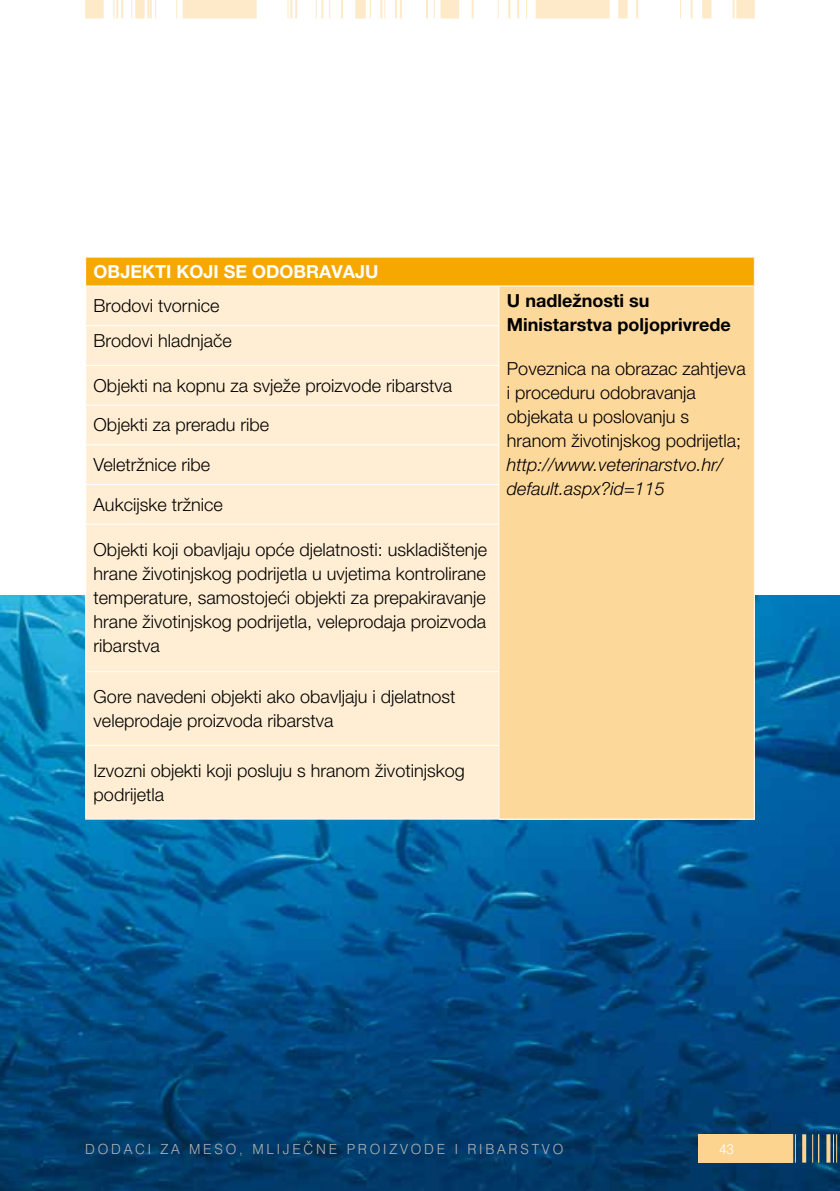
<style>
.page{position:relative;width:840px;height:1191px;background:#fff}
.page>*{position:absolute;margin:0;border:0;box-sizing:border-box;transform-origin:0 0}
.t1{font:300 18px/24px "Helvetica Neue LT Pro";color:#000}
.t2{font:italic 300 18px/24px "Helvetica Neue LT Pro";color:#000}
.t3{font:700 18px/24px "Helvetica Neue LT Pro";color:#000}
.t4{font:700 18px "Helvetica Neue LT Pro";color:#fff}
.t5{font:14px "HR Swiss 721 Light BT";letter-spacing:.2em;color:#b1b3b4}
.t6{font:14px "HR Swiss 721 Light BT";color:#fff}
</style>
<div class="page">
<img style="left:0;top:595px;width:839px;height:596px">
<div style="left:86px;top:257px;width:668px;height:29px;background:#f7a800"></div>
<div style="left:86px;top:286px;width:412px;height:532px;background:#ffeed4"></div>
<div style="left:498px;top:286px;width:256px;height:533px;background:#fdd89b"></div>
<hr style="left:85px;top:257px;width:413px;height:1px;background:#fff">
<hr style="left:498px;top:257px;width:256px;height:1px;background:#fff">
<svg style="left:753px;top:258px;width:1px;height:27px"></svg>
<hr style="left:85px;top:285px;width:413px;height:1px;background:#fff">
<hr style="left:498px;top:285px;width:256px;height:1px;background:#fff">
<hr style="left:498px;top:286px;width:1px;height:39px;background:#fff">
<hr style="left:753px;top:286px;width:1px;height:40px;background:#fff">
<hr style="left:753px;top:326px;width:1px;height:39px;background:#fff">
<hr style="left:753px;top:365px;width:1px;height:40px;background:#fff">
<hr style="left:753px;top:405px;width:1px;height:40px;background:#fff">
<hr style="left:753px;top:445px;width:1px;height:39px;background:#fff">
<hr style="left:753px;top:484px;width:1px;height:40px;background:#fff">
<hr style="left:753px;top:524px;width:1px;height:147px;background:#fff">
<hr style="left:753px;top:671px;width:1px;height:74px;background:#fff">
<hr style="left:753px;top:745px;width:1px;height:73px;background:#fff">
<hr style="left:498px;top:818px;width:256px;height:1px;background:#fff">
<hr style="left:85px;top:325px;width:414px;height:1px;background:#fff">
<hr style="left:498px;top:326px;width:1px;height:39px;background:#fff">
<hr style="left:85px;top:365px;width:414px;height:1px;background:#fff">
<hr style="left:498px;top:366px;width:1px;height:38px;background:#fff">
<hr style="left:85px;top:404px;width:414px;height:1px;background:#fff">
<hr style="left:498px;top:405px;width:1px;height:39px;background:#fff">
<hr style="left:85px;top:444px;width:414px;height:1px;background:#fff">
<hr style="left:498px;top:445px;width:1px;height:39px;background:#fff">
<hr style="left:85px;top:484px;width:414px;height:1px;background:#fff">
<hr style="left:498px;top:485px;width:1px;height:38px;background:#fff">
<hr style="left:85px;top:523px;width:414px;height:1px;background:#fff">
<hr style="left:85px;top:524px;width:1px;height:147px;background:#fff">
<hr style="left:498px;top:524px;width:1px;height:147px;background:#fff">
<hr style="left:85px;top:671px;width:414px;height:1px;background:#fff">
<hr style="left:85px;top:672px;width:1px;height:73px;background:#fff">
<hr style="left:498px;top:672px;width:1px;height:73px;background:#fff">
<hr style="left:85px;top:745px;width:414px;height:1px;background:#fff">
<hr style="left:85px;top:746px;width:1px;height:72px;background:#fff">
<hr style="left:498px;top:746px;width:1px;height:72px;background:#fff">
<hr style="left:85px;top:818px;width:413px;height:1px;background:#fff">
<div style="left:697px;top:1134px;width:95px;height:28px;background:#fdd48f"></div>
<svg style="left:801px;top:1134px;width:4px;height:28px"></svg>
<svg style="left:826px;top:1134px;width:4px;height:28px"></svg>
<svg style="left:792px;top:1134px;width:3px;height:28px"></svg>
<svg style="left:832px;top:1134px;width:4px;height:28px"></svg>
<svg style="left:811px;top:1134px;width:7px;height:28px"></svg>
<div style="left:736px;top:0;width:18px;height:18px;background:#feeac9"></div>
<div style="left:535px;top:0;width:74px;height:18px;background:#feeac9"></div>
<div style="left:182px;top:0;width:74px;height:18px;background:#feeac9"></div>
<div style="left:440px;top:0;width:19px;height:18px;background:#feeac9"></div>
<div style="left:85px;top:0;width:19px;height:18px;background:#feeac9"></div>
<div style="left:355px;top:0;width:9px;height:18px;background:#fef0d8"></div>
<div style="left:701px;top:0;width:10px;height:18px;background:#feeac9"></div>
<div style="left:135px;top:0;width:9px;height:18px;background:#feeac9"></div>
<div style="left:356px;top:0;width:9px;height:18px;background:#feeac9"></div>
<div style="left:618px;top:0;width:9px;height:18px;background:#feeac9"></div>
<svg style="left:497px;top:0;width:1px;height:18px"></svg>
<svg style="left:329px;top:0;width:1px;height:18px"></svg>
<svg style="left:131px;top:0;width:1px;height:18px"></svg>
<svg style="left:176px;top:0;width:1px;height:18px"></svg>
<svg style="left:341px;top:0;width:2px;height:18px"></svg>
<svg style="left:426px;top:0;width:8px;height:18px"></svg>
<svg style="left:315px;top:0;width:8px;height:18px"></svg>
<svg style="left:144px;top:0;width:12px;height:18px"></svg>
<svg style="left:471px;top:0;width:2px;height:18px"></svg>
<svg style="left:517px;top:0;width:2px;height:18px"></svg>
<svg style="left:636px;top:0;width:1px;height:18px"></svg>
<svg style="left:690px;top:0;width:2px;height:18px"></svg>
<svg style="left:508px;top:0;width:2px;height:18px"></svg>
<svg style="left:380px;top:0;width:5px;height:18px"></svg>
<svg style="left:395px;top:0;width:6px;height:18px"></svg>
<svg style="left:287px;top:0;width:10px;height:18px"></svg>
<svg style="left:113px;top:0;width:10px;height:18px"></svg>
<svg style="left:732px;top:0;width:2px;height:18px"></svg>
<p class="t4" style="left:94px;top:260px;width:286px">OBJEKTI KOJI SE ODOBRAVAJU</p>
<p class="t1" style="left:94px;top:293px;width:127px">Brodovi tvornice</p>
<p class="t3" style="left:506px;top:288px;width:225px">U nadležnosti su<br>Ministarstva poljoprivrede</p>
<p class="t1" style="left:506px;top:356px;width:240px">Poveznica na obrazac zahtjeva i proceduru odobravanja objekata u poslovanju s hranom životinjskog podrijetla;</p>
<p class="t2" style="left:506px;top:452px;width:218px">http://www.veterinarstvo.hr/ default.aspx?id=115</p>
<p class="t1" style="left:94px;top:328px;width:140px">Brodovi hladnjače</p>
<p class="t1" style="left:94px;top:373px;width:360px">Objekti na kopnu za svježe proizvode ribarstva</p>
<p class="t1" style="left:94px;top:412px;width:177px">Objekti za preradu ribe</p>
<p class="t1" style="left:94px;top:452px;width:118px">Veletržnice ribe</p>
<p class="t1" style="left:94px;top:492px;width:131px">Aukcijske tržnice</p>
<p class="t1" style="left:94px;top:537px;width:395px;text-align:justify">Objekti koji obavljaju opće djelatnosti: uskladištenje hrane životinjskog podrijetla u uvjetima kontrolirane temperature, samostojeći objekti za prepakiravanje hrane životinjskog podrijetla, veleprodaja proizvoda ribarstva</p>
<p class="t1" style="left:94px;top:684px;width:363px">Gore navedeni objekti ako obavljaju i djelatnost veleprodaje proizvoda ribarstva</p>
<p class="t1" style="left:94px;top:758px;width:372px">Izvozni objekti koji posluju s hranom životinjskog podrijetla</p>
<p class="t5" style="left:85px;top:1140px;width:479px">DODACI ZA MESO, MLIJEČNE PROIZVODE I RIBARSTVO</p>
<p class="t6" style="left:718px;top:1140px;width:16px">43</p>
</div>
